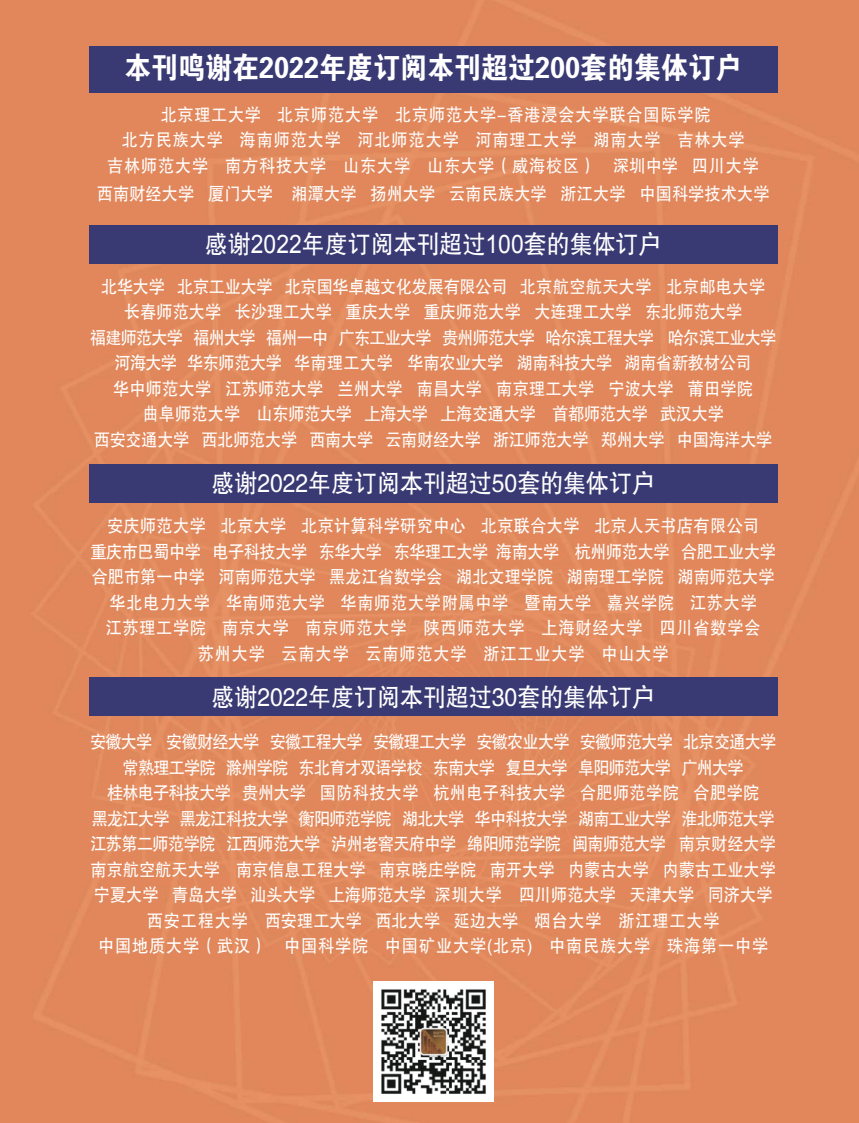
<style>
.page{position:relative;width:859px;height:1123px;background:#e2875b}
.page>*{position:absolute;margin:0;border:0;box-sizing:border-box;transform-origin:0 0}
.t1{font:30px "FZDHTK GBK1 0";color:#fff;scale:.9 1}
.t2{font:25.5px "FZHTK GBK1 0";color:#fff;scale:.9 1}
.t3{font:18px/25.5px "FZHTK GBK1 0";color:#fff;text-align:center;scale:.9 1}
.t4{font:18px/25.5px "FZHTK GBK1 0";letter-spacing:-.02em;color:#fff;text-align:center;scale:.9 1}
.t5{font:18px/25.5px "FZHTK GBK1 0";letter-spacing:.02em;color:#fff;text-align:center;scale:.9 1}
.t6{font:18px/25.5px "FZHTK GBK1 0";letter-spacing:.05em;color:#fff;text-align:center;scale:.9 1}
.s1{font-family:"Arial"}
</style>
<div class="page">
<div style="left:89px;top:225px;width:689px;height:39px;background:#393974"></div>
<div style="left:89px;top:677px;width:689px;height:38px;background:#393974"></div>
<div style="left:89px;top:465px;width:688px;height:38px;background:#393974"></div>
<div style="left:89px;top:47px;width:688px;height:46px;background:#393974"></div>
<img style="left:373px;top:981px;width:120px;height:120px">
<h1 class="t1" style="left:124px;top:52px;width:688px">本刊鸣谢在2022年度订阅本刊超过200套的集体订户</h1>
<p class="t6" style="left:107px;top:102px;width:726px">北京理工大学 北京师范大学 北京师范大学-香港浸会大学联合国际学院<br>北方民族大学 海南师范大学 河北师范大学 河南理工大学 湖南大学 吉林大学<br>吉林师范大学 南方科技大学 山东大学 山东大学（威海校区） 深圳中学 四川大学</p>
<p class="t3" style="left:97px;top:182px;width:749px">西南财经大学 厦门大学 湘潭大学 扬州大学 云南民族大学 浙江大学 中国科学技术大学</p>
<h2 class="t2" style="left:205px;top:230px;width:509px">感谢<span class="s1">2022</span>年度订阅本刊超过<span class="s1">100</span>套的集体订户</h2>
<p class="t4" style="left:90px;top:274px;width:764px">北华大学 北京工业大学 北京国华卓越文化发展有限公司 北京航空航天大学 北京邮电大学<br>长春师范大学 长沙理工大学 重庆大学 重庆师范大学 大连理工大学 东北师范大学<br>福建师范大学 福州大学 福州一中 广东工业大学 贵州师范大学 哈尔滨工程大学 哈尔滨工业大学河海大学 华东师范大学 华南理工大学 华南农业大学 湖南科技大学 湖南省新教材公司<br>华中师范大学 江苏师范大学 兰州大学 南昌大学 南京理工大学 宁波大学 莆田学院<br>曲阜师范大学 山东师范大学 上海大学 上海交通大学 首都师范大学 武汉大学<br>西安交通大学 西北师范大学 西南大学 云南财经大学 浙江师范大学 郑州大学 中国海洋大学</p>
<h2 class="t2" style="left:211px;top:469px;width:494px">感谢2022年度订阅本刊超过50套的集体订户</h2>
<p class="t5" style="left:90px;top:513px;width:763px">安庆师范大学 北京大学 北京计算科学研究中心 北京联合大学 北京人天书店有限公司<br>重庆市巴蜀中学 电子科技大学 东华大学 东华理工大学 海南大学 杭州师范大学 合肥工业大学合肥市第一中学 河南师范大学 黑龙江省数学会 湖北文理学院 湖南理工学院 湖南师范大学华北电力大学 华南师范大学 华南师范大学附属中学 暨南大学 嘉兴学院 江苏大学<br>江苏理工学院 南京大学 南京师范大学 陕西师范大学 上海财经大学 四川省数学会<br>苏州大学 云南大学 云南师范大学 浙江工业大学 中山大学</p>
<h2 class="t2" style="left:211px;top:683px;width:494px">感谢2022年度订阅本刊超过30套的集体订户</h2>
<p class="t3" style="left:90px;top:729px;width:764px">安徽大学 安徽财经大学 安徽工程大学 安徽理工大学 安徽农业大学 安徽师范大学 北京交通大学常熟理工学院 滁州学院 东北育才双语学校 东南大学 复旦大学 阜阳师范大学 广州大学<br>桂林电子科技大学 贵州大学 国防科技大学 杭州电子科技大学 合肥师范学院 合肥学院<br>黑龙江大学 黑龙江科技大学 衡阳师范学院 湖北大学 华中科技大学 湖南工业大学 淮北师范大学江苏第二师范学院 江西师范大学 泸州老窖天府中学 绵阳师范学院 闽南师范大学 南京财经大学南京航空航天大学 南京信息工程大学 南京晓庄学院 南开大学 内蒙古大学 内蒙古工业大学宁夏大学 青岛大学 汕头大学 上海师范大学 深圳大学 四川师范大学 天津大学 同济大学西安工程大学 西安理工大学 西北大学 延边大学 烟台大学 浙江理工大学<br>中国地质大学（武汉） 中国科学院 中国矿业大学(北京) 中南民族大学 珠海第一中学</p>
</div>
